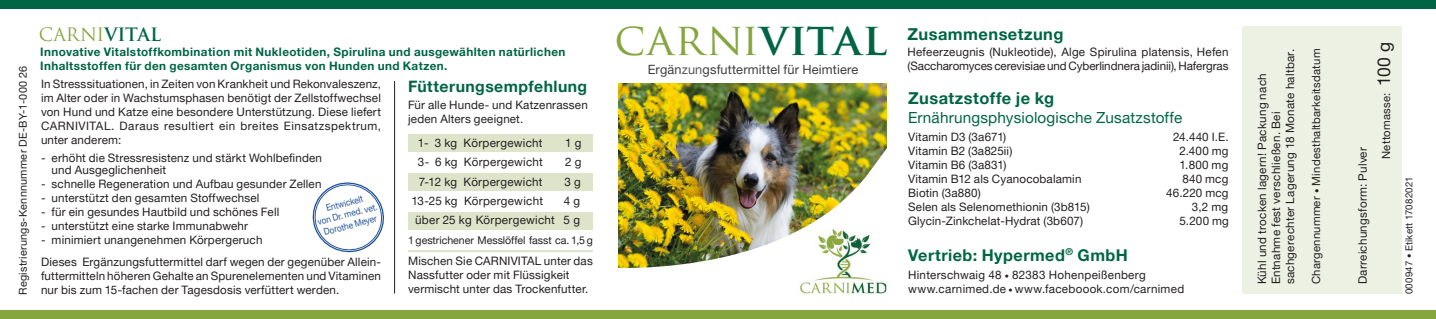
<style>
.page{position:relative;width:1436px;height:319px;background:#fff}
.page>*{position:absolute;margin:0;border:0;box-sizing:border-box;transform-origin:0 0}
.t1{font:44.1px "Trajan Pro";letter-spacing:.015em;color:#85a63f}
.t2{font:18px "Trajan Pro";color:#85a63f}
.t3{font:700 16.43px "Helvetica Neue LT Pro";letter-spacing:.025em;color:#006545}
.t4{font:700 16.2px "Helvetica Neue LT Pro";letter-spacing:.03em;color:#006545}
.t5{font:700 15.75px "Helvetica Neue LT Pro";letter-spacing:.03em;color:#006545}
.t6{font:15.3px "Helvetica Neue LT Pro";letter-spacing:.01em;color:#006545}
.t7{font:12.83px "Helvetica Neue LT Pro";letter-spacing:.015em;color:#3e3e3f}
.t8{font:11.7px/14px "Helvetica Neue LT Pro";letter-spacing:.015em;color:#231f20;text-align:justify}
.t9{font:700 11.7px "Helvetica Neue LT Pro";letter-spacing:.035em;color:#006545}
.t10{font:11.25px "Helvetica Neue LT Pro";letter-spacing:.025em;color:#231f20}
.t11{font:10.8px "Helvetica Neue LT Pro";letter-spacing:.025em;color:#231f20}
.t12{font:10.58px "Helvetica Neue LT Pro";letter-spacing:-.005em;color:#231f20}
.t13{font:9.67px "Helvetica Neue LT Pro";letter-spacing:.02em;color:#231f20}
.t14{font:9.22px "Helvetica Neue LT Pro";color:#265599;scale:.9 1}
.s1{font-weight:700;color:#006545}
.s2{color:#545557}
.s3{font-size:8.33px}
.s4{font-size:9px}
.s5{font-size:17.55px}
</style>
<div class="page">
<div style="left:408px;top:212px;width:184px;height:18px;background:#dee4c9"></div>
<div style="left:408px;top:173px;width:184px;height:18px;background:#dee4c9"></div>
<div style="left:408px;top:134px;width:184px;height:18px;background:#dee4c9"></div>
<img style="left:618px;top:83px;width:269px;height:208px">
<img style="left:618px;top:153px;width:269px;height:127px">
<div style="left:603px;top:269px;width:59px;height:23px;background:#fff"></div>
<img style="left:798px;top:228px;width:88px;height:66px">
<div style="left:1241px;top:26px;width:160px;height:268px;background:#edf1e3"></div>
<hr style="left:394px;top:81px;width:1px;height:212px;background:#231f20">
<div style="left:0;top:0;width:1435px;height:9px;background:#006545"></div>
<div style="left:0;top:311px;width:1435px;height:8px;background:#85a63f"></div>
<hr style="left:408px;top:250px;width:184px;height:2px;background:#dee4c9">
<svg style="left:312px;top:182px;width:72px;height:71px"></svg>
<p class="t11" style="left:16px;top:295px;width:231px;rotate:-90deg">Registrierungs-Kennnummer DE-BY-1-000 26</p>
<p class="t2" style="left:39px;top:23px;width:124px">CARNI<span class="s1">VITAL</span></p>
<p class="t9" style="left:40px;top:45px;width:526px">Innovative Vitalstoffkombination mit Nukleotiden, Spirulina und ausgewählten natürlichen</p>
<p class="t9" style="left:40px;top:58px;width:408px">Inhaltsstoffen für den gesamten Organismus von Hunden und Katzen.</p>
<p class="t8" style="left:41px;top:77px;width:341px">In Stresssituationen, in Zeiten von Krankheit und Rekonvaleszenz, im Alter oder in Wachstumsphasen benötigt der Zellstoffwechsel von Hund und Katze eine besondere Unterstützung. Diese liefert CARNIVITAL. Daraus resultiert ein breites Einsatzspektrum, unter anderem:</p>
<p class="t8" style="left:41px;top:150px;width:282px">- erhöht die Stressresistenz und stärkt Wohlbefinden</p>
<p class="t8" style="left:52px;top:163px;width:116px">und Ausgeglichenheit</p>
<p class="t8" style="left:41px;top:177px;width:282px">- schnelle Regeneration und Aufbau gesunder Zellen</p>
<p class="t8" style="left:41px;top:191px;width:220px">- unterstützt den gesamten Stoffwechsel</p>
<p class="t8" style="left:41px;top:205px;width:240px">- für ein gesundes Hautbild und schönes Fell</p>
<p class="t8" style="left:41px;top:219px;width:208px">- unterstützt eine starke Immunabwehr</p>
<p class="t8" style="left:41px;top:233px;width:223px">- minimiert unangenehmen Körpergeruch</p>
<p class="t14" style="left:325px;top:203px;width:44px;rotate:-15deg">Entwickelt</p>
<p class="t14" style="left:316px;top:217px;width:70px;rotate:-15deg">von Dr. med. vet.</p>
<p class="t14" style="left:322px;top:226px;width:62px;rotate:-15deg">Dorothe Meyer</p>
<p class="t8" style="left:41px;top:254px;width:341px">Dieses Ergänzungsfuttermittel darf wegen der gegenüber Allein&shy;futtermitteln höheren Gehalte an Spurenelementen und Vitaminen nur bis zum 15-fachen der Tagesdosis verfüttert werden.</p>
<p class="t5" style="left:408px;top:77px;width:180px">Fütterungsempfehlung</p>
<p class="t8" style="left:408px;top:98px;width:181px">Für alle Hunde- und Katzenrassen</p>
<p class="t8" style="left:408px;top:112px;width:117px">jeden Alters geeignet.</p>
<p class="t8" style="left:418px;top:136px;width:126px">1- 3 kg Körpergewicht</p>
<p class="t8" style="left:565px;top:136px;width:18px">1 g</p>
<p class="t8" style="left:418px;top:155px;width:127px">3- 6 kg Körpergewicht</p>
<p class="t8" style="left:565px;top:155px;width:18px">2 g</p>
<p class="t8" style="left:418px;top:174px;width:125px">7-12 kg Körpergewicht</p>
<p class="t8" style="left:564px;top:174px;width:18px">3 g</p>
<p class="t8" style="left:411px;top:194px;width:133px">13-25 kg Körpergewicht</p>
<p class="t8" style="left:563px;top:194px;width:18px">4 g</p>
<p class="t8" style="left:415px;top:213px;width:166px">über 25 kg Körpergewicht 5 g</p>
<p class="t12" style="left:408px;top:233px;width:186px">1 gestrichener Messlöffel fasst ca. 1,5 g</p>
<p class="t8" style="left:408px;top:254px;width:186px">Mischen Sie CARNIVITAL unter das</p>
<p class="t8" style="left:408px;top:268px;width:163px">Nassfutter oder mit Flüssigkeit</p>
<p class="t8" style="left:408px;top:282px;width:182px">vermischt unter das Trockenfutter.</p>
<p class="t1" style="left:614px;top:11px;width:274px">carni<span class="s1">vital</span></p>
<p class="t7" style="left:647px;top:62px;width:212px">Ergän<span class="s2">zun</span>gsfuttermittel für Heimtiere</p>
<p class="t3" style="left:907px;top:24px;width:157px">Zusammensetzung</p>
<p class="t8" style="left:907px;top:44px;width:322px">Hefeerzeugnis (Nukleotide), Alge Spirulina platensis, Hefen (Saccharomyces cerevisiae und Cyberlindnera jadinii), Hafergras</p>
<p class="t3" style="left:908px;top:88px;width:148px">Zusatzstoffe je kg</p>
<p class="t6" style="left:908px;top:108px;width:275px">Ernährungsphysiologische Zusatzstoffe</p>
<p class="t8" style="left:908px;top:130px;width:100px">Vitamin D3 (3a671)</p>
<p class="t8" style="left:1172px;top:130px;width:57px">24.440 I.E.</p>
<p class="t8" style="left:908px;top:144px;width:106px">Vitamin B2 (3a825ii)</p>
<p class="t8" style="left:1179px;top:144px;width:51px">2.400 mg</p>
<p class="t8" style="left:908px;top:158px;width:100px">Vitamin B6 (3a831)</p>
<p class="t8" style="left:1179px;top:158px;width:50px">1.800 mg</p>
<p class="t8" style="left:908px;top:171px;width:175px">Vitamin B12 als Cyanocobalamin</p>
<p class="t8" style="left:1182px;top:171px;width:47px">840 mcg</p>
<p class="t8" style="left:908px;top:185px;width:74px">Biotin (3a880)</p>
<p class="t8" style="left:1165px;top:185px;width:64px">46.220 mcg</p>
<p class="t8" style="left:908px;top:199px;width:183px">Selen als Selenomethionin (3b815)</p>
<p class="t8" style="left:1191px;top:199px;width:38px">3,2 mg</p>
<p class="t8" style="left:908px;top:213px;width:176px">Glycin-Zinkchelat-Hydrat (3b607)</p>
<p class="t8" style="left:1179px;top:213px;width:51px">5.200 mg</p>
<p class="t4" style="left:908px;top:245px;width:221px">Vertrieb: Hypermed<sup>®</sup> GmbH</p>
<p class="t8" style="left:908px;top:268px;width:239px">Hinterschwaig 48 <span class="s3">•</span> 82383 Hohenpeißenberg</p>
<p class="t8" style="left:908px;top:282px;width:277px">www.carnimed.de <span class="s3">•</span> www.faceboook.com/carnimed</p>
<p class="t8" style="left:1282px;top:284px;width:237px;rotate:-90deg">sachgerechter Lagerung 18 Monate haltbar.</p>
<p class="t10" style="left:1308px;top:284px;width:237px;rotate:-90deg">Chargennummer <span class="s4">•</span> Mindesthaltbarkeitsdatum</p>
<p class="t8" style="left:1254px;top:284px;width:213px;rotate:-90deg">Kühl und trocken lagern! Packung nach</p>
<p class="t8" style="left:1268px;top:284px;width:174px;rotate:-90deg">Entnahme fest verschließen. Bei</p>
<p class="t8" style="left:1355px;top:284px;width:139px;rotate:-90deg">Darreichungsform: Pulver</p>
<p class="t10" style="left:1378px;top:159px;width:118px;rotate:-90deg">Nettomasse: <span class="s5">100 g</span></p>
<p class="t13" style="left:1402px;top:294px;width:119px;rotate:-90deg">000947 <span class="s4">•</span> Etikett 17082021</p>
</div>
